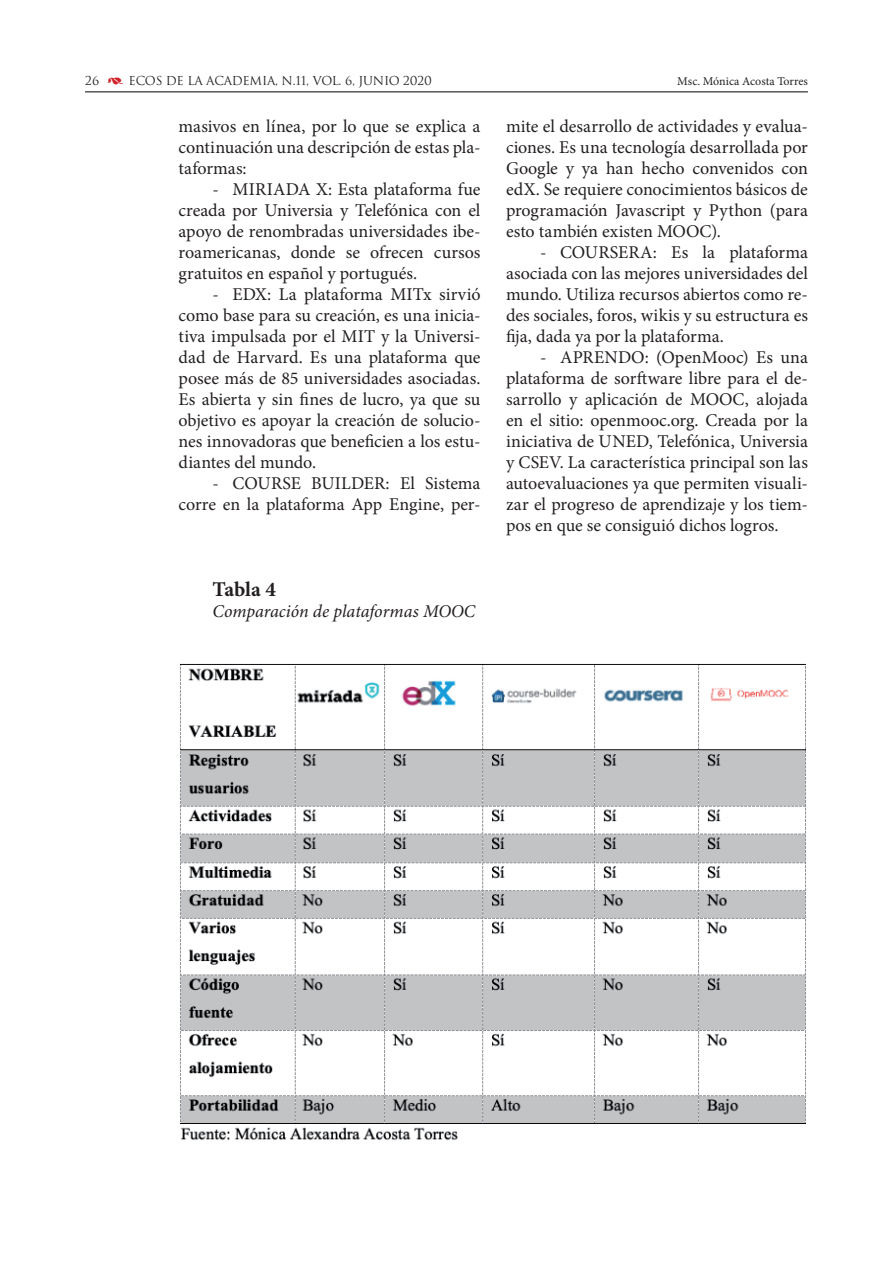
<style>
.page{position:relative;width:893px;height:1263px;background:#fff}
.page>*{position:absolute;margin:0;border:0;box-sizing:border-box;transform-origin:0 0}
.t1{font:700 21px "Minion Pro";letter-spacing:-.01em;color:#231f20}
.t2{font:18px/21px "Minion Pro";color:#231f20;text-align:justify}
.t3{font:italic 18px "Minion Pro";letter-spacing:-.005em;color:#231f20}
.t4{font:12px "Trajan";letter-spacing:-.02em;color:#231f20}
.t5{font:12px "Minion Pro";letter-spacing:-.025em;color:#231f20}
.s1{font-family:"Type Embellishments One Let Plain";color:#d1232a}
</style>
<div class="page">
<hr style="left:85px;top:91px;width:723px;height:1px;background:#231f20">
<img style="left:180px;top:663px;width:626px;height:478px">
<p class="t4" style="left:85px;top:73px;width:349px">26 <span class="s1">)</span> ECOS DE LA ACADEMIA, N.11, Vol. 6, JUNIO 2020</p>
<p class="t2" style="left:179px;top:116px;width:303px">masivos en línea, por lo que se explica a continuación una descripción de estas pla&shy;taformas:</p>
<p class="t2" style="left:179px;top:179px;width:303px;text-indent:34px">- MIRIADA X: Esta plataforma fue creada por Universia y Telefónica con el apoyo de renombradas universidades ibe&shy;roamericanas, donde se ofrecen cursos gratuitos en español y portugués.</p>
<p class="t2" style="left:179px;top:284px;width:303px;text-indent:34px">- EDX: La plataforma MITx sirvió como base para su creación, es una inicia&shy;tiva impulsada por el MIT y la Universi&shy;dad de Harvard. Es una plataforma que posee más de 85 universidades asociadas.<br>Es abierta y sin fines de lucro, ya que su objetivo es apoyar la creación de solucio&shy;nes innovadoras que beneficien a los estu&shy;diantes del mundo.</p>
<p class="t2" style="left:179px;top:473px;width:303px;text-align:right">- COURSE BUILDER: El Sistema corre en la plataforma App Engine, per-</p>
<p class="t1" style="left:213px;top:577px;width:65px">Tabla 4</p>
<p class="t3" style="left:213px;top:600px;width:264px">Comparación de plataformas MOOC</p>
<p class="t5" style="left:677px;top:73px;width:132px">Msc. Mónica Acosta Torres</p>
<p class="t2" style="left:506px;top:116px;width:303px">mite el desarrollo de actividades y evalua&shy;ciones. Es una tecnología desarrollada por Google y ya han hecho convenidos con edX. Se requiere conocimientos básicos de programación Javascript y Python (para esto también existen MOOC).</p>
<p class="t2" style="left:506px;top:242px;width:303px;text-indent:34px">- COURSERA: Es la plataforma asociada con las mejores universidades del mundo. Utiliza recursos abiertos como re&shy;des sociales, foros, wikis y su estructura es fija, dada ya por la plataforma.</p>
<p class="t2" style="left:506px;top:347px;width:303px;text-indent:34px">- APRENDO: (OpenMooc) Es una plataforma de sorftware libre para el de&shy;sarrollo y aplicación de MOOC, alojada en el sitio: openmooc.org. Creada por la iniciativa de UNED, Telefónica, Universia y CSEV. La característica principal son las autoevaluaciones ya que permiten visuali&shy;zar el progreso de aprendizaje y los tiem&shy;pos en que se consiguió dichos logros.</p>
</div>
